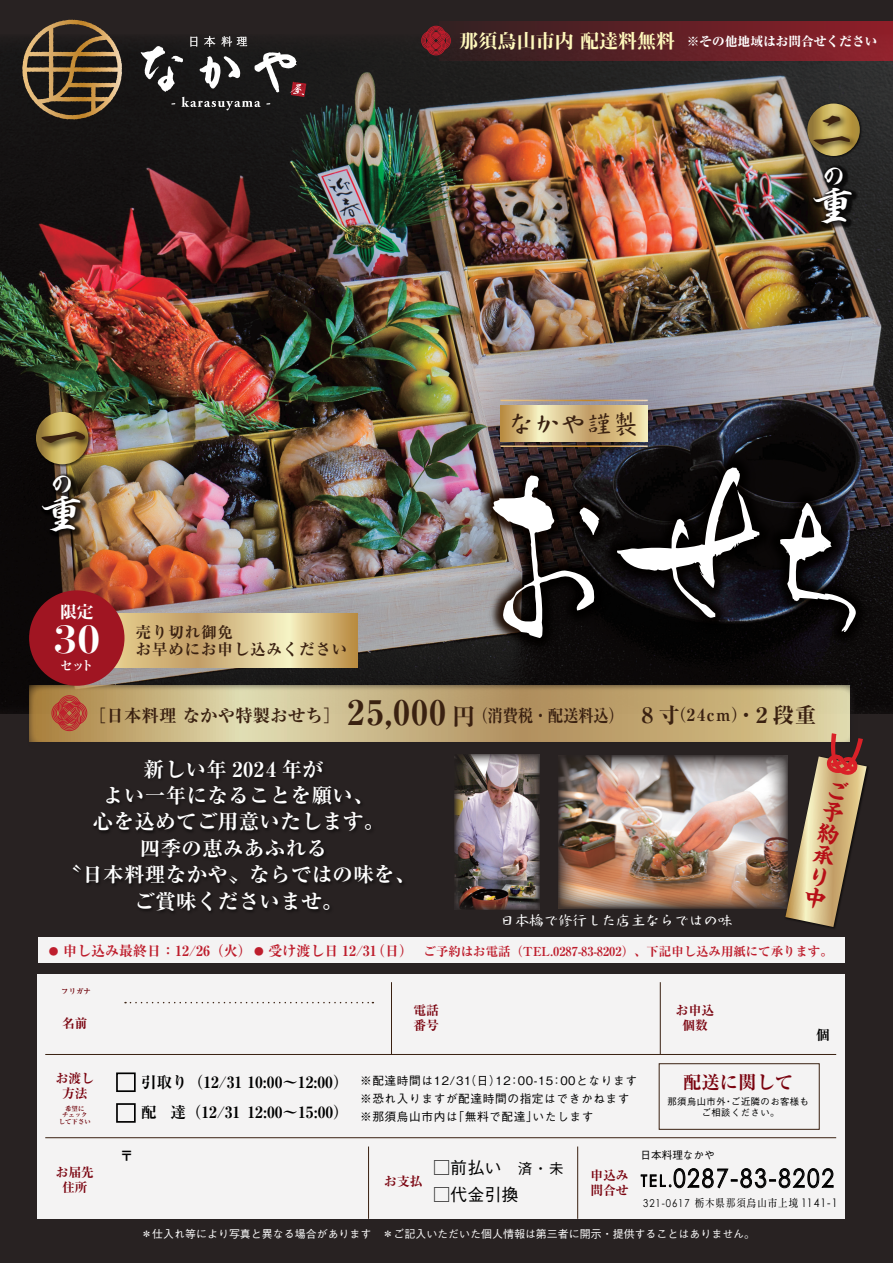
<style>
.page{position:relative;width:893px;height:1263px;background:#282222}
.page>*{position:absolute;margin:0;border:0;box-sizing:border-box;transform-origin:0 0}
.t1{font:500 55.05px "Kaku Gyo Std";color:#3a2111}
.t2{font:500 45.75px "Kaku Gyo Std";color:#3a2111}
.t3{font:500 40.65px "Kaku Gyo Std";color:#fff}
.t4{font:800 37.2px "Kocho Std";color:#fff}
.t5{font:500 26.4px "Kaku Gyo Std";color:#fff}
.t6{font:26.1px "Nachin Std";color:#3a2111}
.t7{font:25.2px "Century Gothic";letter-spacing:.1em;color:#000;scale:.87 1}
.t8{font:700 21.9px/21.9px "Kaisho MCBK1 Pro De";color:#b70f17;text-align:justify}
.t9{font:700 expanded 20.4px/26.4px "Ryumin Pro";letter-spacing:.02em;color:#fff;text-align:center}
.t10{font:700 expanded 18.3px "Ryumin Pro";color:#7a030f}
.t11{font:700 expanded 17.4px "Ryumin Pro";letter-spacing:.01em;color:#3a2111}
.t12{font:500 17.1px "Gothic BBB Pro";color:#000}
.t13{font:800 16.8px "Kocho Std";color:#fff}
.t14{font:700 expanded 15.6px "Ryumin Pro";color:#000}
.t15{font:700 expanded 15.6px/17.7px "Ryumin Pro";letter-spacing:.05em;color:#3a2111}
.t16{font:14.55px "Nachin Std";color:#fff}
.t17{font:500 14.55px "Gothic BBB Pro";color:#000}
.t18{font:700 expanded 13.8px "Ryumin Pro";color:#000}
.t19{font:700 expanded 12.75px/14.9px "Ryumin Pro";color:#7a030f}
.t20{font:800 12.75px "Ryumin Pro";color:#fff}
.t21{font:700 expanded 12.45px "Ryumin Pro";color:#be1d2c}
.t22{font:800 12px "Kocho Std";color:#fff}
.t23{font:500 11.7px/17.9px "Gothic BBB Pro";letter-spacing:.05em;color:#000}
.t24{font:500 10.95px "Gothic BBB Pro";color:#fff}
.t25{font:700 10.95px "A1 Mincho Std";letter-spacing:.1em;color:#000;scale:.87 1}
.t26{font:500 10.65px "Gothic BBB Pro";color:#000}
.t27{font:500 9.3px/10.9px "Gothic BBB Pro";letter-spacing:.05em;color:#000;text-align:center}
.t28{font:700 expanded 7.5px "Ryumin Pro";color:#6f0109}
.t29{font:700 expanded 6.45px/6.4px "Ryumin Pro";color:#6f0109;text-align:center}
.s1{font-family:"Kocho Std";font-size:19.05px;color:#fff9bc}
.s2{font-size:33.9px}
.s3{font-size:23.25px}
.s4{font-size:17.25px}
.s5{font-size:21.3px}
.s6{font-size:16.65px}
.s7{font-size:9.6px}
.s8{font-size:13.95px}
.s9{font-size:16.35px}
.s10{font-family:"Century Gothic";font-weight:400;font-size:10.8px}
.s11{font-family:"Century Gothic";font-weight:400;font-size:11.85px}
</style>
<div class="page">
<img style="left:0;top:34px;width:893px;height:679px">
<img style="left:430px;top:413px;width:125px;height:266px">
<img style="left:555px;top:405px;width:267px;height:274px">
<img style="left:718px;top:441px;width:175px;height:253px">
<svg style="left:493px;top:475px;width:107px;height:163px;background:#534e4c"></svg>
<svg style="left:617px;top:468px;width:143px;height:150px;background:#373637"></svg>
<svg style="left:780px;top:503px;width:76px;height:129px;background:#3e3d40"></svg>
<svg style="left:141px;top:36px;width:165px;height:74px"></svg>
<svg style="left:25px;top:20px;width:46px;height:34px"></svg>
<div style="left:439px;top:22px;width:454px;height:38px;background:linear-gradient(to right,#2e2021,#91212c)"></div>
<svg style="left:115px;top:614px;width:242px;height:53px;background:#d7bd84"></svg>
<img style="left:23px;top:679px;width:838px;height:63px">
<svg style="left:29px;top:685px;width:820px;height:56px;background:#c3ad7b"></svg>
<svg style="left:51px;top:695px;width:37px;height:36px"></svg>
<svg style="left:421px;top:26px;width:30px;height:30px"></svg>
<div style="left:29px;top:590px;width:95px;height:96px;background:#a01522;border-radius:50%"></div>
<div style="left:38px;top:937px;width:807px;height:26px;background:#f4f3f3"></div>
<div style="left:37px;top:974px;width:808px;height:245px;background:#f4f3f3"></div>
<hr style="left:45px;top:1054px;width:791px;height:1px;background:#3a2111">
<hr style="left:391px;top:982px;width:1px;height:72px;background:#3a2111">
<hr style="left:368px;top:1146px;width:1px;height:73px;background:#3a2111">
<hr style="left:660px;top:982px;width:1px;height:72px;background:#3a2111">
<hr style="left:45px;top:1137px;width:791px;height:1px;background:#3a2111">
<div style="left:116px;top:1103px;width:20px;height:20px;border:2px solid #000"></div>
<div style="left:116px;top:1072px;width:20px;height:20px;border:2px solid #000"></div>
<svg style="left:125px;top:1002px;width:248px;height:1px"></svg>
<hr style="left:577px;top:1146px;width:1px;height:73px;background:#3a2111">
<div style="left:659px;top:1063px;width:160px;height:66px;border:1px solid #3a2111"></div>
<svg style="left:641px;top:1168px;width:192px;height:20px"></svg>
<img style="left:804px;top:103px;width:60px;height:64px">
<img style="left:859px;top:163px;width:1px;height:68px">
<img style="left:811px;top:163px;width:48px;height:68px">
<img style="left:30px;top:404px;width:72px;height:76px">
<img style="left:39px;top:471px;width:49px;height:68px">
<img style="left:455px;top:754px;width:84px;height:155px">
<img style="left:559px;top:755px;width:225px;height:153px">
<img style="left:784px;top:755px;width:85px;height:173px">
<svg style="left:785px;top:733px;width:82px;height:194px"></svg>
<svg style="left:500px;top:405px;width:148px;height:37px;background:#d9c088"></svg>
<hr style="left:500px;top:445px;width:148px;height:2px;background:#fff">
<hr style="left:500px;top:400px;width:148px;height:1px;background:#fff">
<p class="t20" style="left:460px;top:31px;width:419px"><span class="s1">那須烏山市内 配達料無料</span> ※その他地域はお問合せください</p>
<h1 class="t1" style="left:36px;top:398px;width:57px">一</h1>
<p class="t5" style="left:49px;top:465px;width:24px">の</p>
<h3 class="t3" style="left:42px;top:485px;width:40px">重</h3>
<p class="t13" style="left:60px;top:598px;width:35px">限定</p>
<h3 class="t4" style="left:54px;top:609px;width:48px">30</h3>
<p class="t22" style="left:60px;top:655px;width:34px">セット</p>
<p class="t15" style="left:136px;top:622px;width:213px">売り切れ御免<br>お早めにお申し込みください</p>
<p class="t6" style="left:508px;top:408px;width:132px">なかや謹製</p>
<h2 class="t2" style="left:809px;top:98px;width:47px">二</h2>
<p class="t5" style="left:820px;top:157px;width:24px">の</p>
<h3 class="t3" style="left:813px;top:177px;width:40px">重</h3>
<p class="t11" style="left:89px;top:701px;width:729px">［日本料理 なかや特製おせち］ <span class="s2">25,000</span> <span class="s3">円</span><span class="s4">（消費税・配送料込）</span> <span class="s5">８寸</span><span class="s6">（24cm）</span><span class="s5">・２段重</span></p>
<p class="t9" style="left:62px;top:754px;width:355px">新しい年 2024 年が<br>よい一年になることを願い、<br>心を込めてご用意いたします。<br>四季の恵みあふれる<br>〝日本料理なかや〟ならではの味を、ご賞味くださいませ。</p>
<p class="t16" style="left:500px;top:912px;width:234px">日本橋で修行した店主ならではの味</p>
<p class="t8" style="left:830px;top:775px;width:13px;rotate:12deg">ご予約承り中</p>
<p class="t21" style="left:49px;top:942px;width:785px"><span class="s7">●</span> <span class="s8">申し込み最終日：12/26（火）</span> <span class="s7">●</span> <span class="s8">受け渡し日 12/31（日）</span> ご予約はお電話（TEL.0287-83-8202）｠、下記申し込み用紙にて承ります。</p>
<p class="t28" style="left:61px;top:985px;width:31px">フリガナ</p>
<p class="t19" style="left:62px;top:1015px;width:27px">名前</p>
<p class="t19" style="left:414px;top:1002px;width:27px">電話番号</p>
<p class="t19" style="left:676px;top:1002px;width:40px;text-align:center">お申込個数</p>
<p class="t18" style="left:816px;top:1024px;width:15px">個</p>
<p class="t19" style="left:56px;top:1070px;width:40px">お渡し</p>
<p class="t10" style="left:683px;top:1067px;width:111px">配送に関して</p>
<p class="t19" style="left:62px;top:1085px;width:27px">方法</p>
<p class="t14" style="left:141px;top:1069px;width:209px">引取り（12/31 10:00～12:00）</p>
<p class="t23" style="left:360px;top:1070px;width:278px">※配達時間は12/31（日）12：00-15：00となります※恐れ入りますが配達時間の指定はできかねます※那須烏山市内は「無料で配達」いたします</p>
<p class="t27" style="left:667px;top:1095px;width:143px">那須烏山市外・ご近隣のお客様もご相談ください。</p>
<p class="t14" style="left:141px;top:1100px;width:209px">配 達（12/31 12:00～15:00）</p>
<p class="t29" style="left:59px;top:1105px;width:33px">希望に<br>チェックして下さい</p>
<p class="t19" style="left:56px;top:1164px;width:40px;text-align:center">お届先住所</p>
<p class="t18" style="left:120px;top:1145px;width:15px">〒</p>
<p class="t19" style="left:384px;top:1173px;width:40px">お支払</p>
<p class="t12" style="left:433px;top:1154px;width:70px">□前払い</p>
<p class="t12" style="left:433px;top:1180px;width:87px">□代金引換</p>
<p class="t17" style="left:518px;top:1156px;width:47px">済・未</p>
<p class="t19" style="left:590px;top:1166px;width:40px">申込み問合せ</p>
<p class="t26" style="left:640px;top:1147px;width:76px">日本料理なかや</p>
<p class="t7" style="left:641px;top:1163px;width:223px"><span class="s9">TEL.</span>0287-83-8202</p>
<p class="t25" style="left:643px;top:1193px;width:225px"><span class="s10">321-0617</span> 栃木県那須烏山市上境 <span class="s11">1141-1</span></p>
<p class="t24" style="left:141px;top:1225px;width:615px">＊仕入れ等により写真と異なる場合があります　＊ご記入いただいた個人情報は第三者に開示・提供することはありません。</p>
</div>
